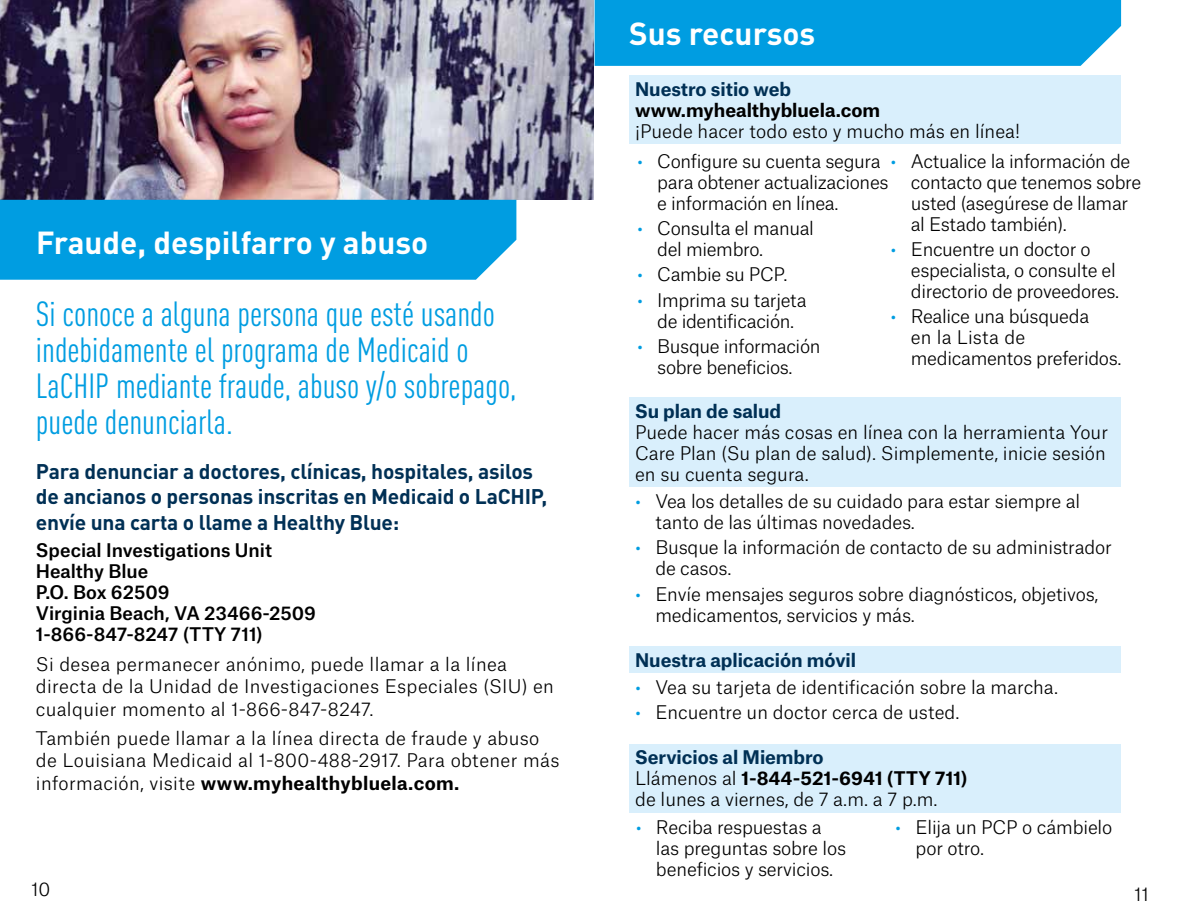
<style>
.page{position:relative;width:1188px;height:918px;background:#fff}
.page>*{position:absolute;margin:0;border:0;box-sizing:border-box;transform-origin:0 0}
.t1{font:condensed 34.5px/36px "DINOT";color:#009de1}
.t2{font:700 31.5px "DINOT";color:#fff}
.t3{font:700 21px/25.2px "DINOT";letter-spacing:-.01em;color:#003055}
.t4{font:300 18px/21px "Atlas Grotesk";letter-spacing:-.01em;color:#000}
.t5{font:300 18px/22.5px "Atlas Grotesk";letter-spacing:.02em;color:#000}
.t6{font:500 18px "Atlas Grotesk";color:#000}
.t7{font:700 18px "Atlas Grotesk";color:#003055}
.t8{font:700 18px "Atlas Grotesk";color:#000}
.s1{font-weight:700}
.s2{color:#009de1}
</style>
<div class="page">
<div style="left:629px;top:76px;width:492px;height:68px;background:#d9effc"></div>
<div style="left:629px;top:397px;width:492px;height:90px;background:#d9effc"></div>
<div style="left:629px;top:646px;width:492px;height:27px;background:#d9effc"></div>
<div style="left:629px;top:744px;width:492px;height:68px;background:#d9effc"></div>
<img style="left:0;top:0;width:594px;height:200px">
<div style="left:0;top:200px;width:516px;height:80px;background:#009de1"></div>
<div style="left:595px;top:0;width:526px;height:66px;background:#009de1"></div>
<h2 class="t2" style="left:36px;top:222px;width:394px">Fraude, despilfarro y abuso</h2>
<h3 class="t1" style="left:36px;top:295px;width:482px">Si conoce a alguna persona que esté usando indebidamente el programa de Medicaid o LaCHIP mediante fraude, abuso y/o sobrepago, puede denunciarla.</h3>
<h4 class="t3" style="left:36px;top:458px;width:513px">Para denunciar a doctores, clínicas, hospitales, asilos de ancianos o personas inscritas en Medicaid o LaCHIP, envíe una carta o llame a Healthy Blue:</h4>
<p class="t6" style="left:36px;top:536px;width:238px">Special Investigations Unit</p>
<p class="t6" style="left:36px;top:557px;width:114px">Healthy Blue</p>
<p class="t6" style="left:36px;top:578px;width:135px">P.O. Box 62509</p>
<p class="t6" style="left:36px;top:599px;width:282px">Virginia Beach, VA 23466-2509</p>
<p class="t6" style="left:36px;top:620px;width:228px">1-866-847-8247 (TTY 711)</p>
<p class="t5" style="left:36px;top:651px;width:520px">Si desea permanecer anónimo, puede llamar a la línea directa de la Unidad de Investigaciones Especiales (SIU) en cualquier momento al 1-866-847-8247.</p>
<p class="t5" style="left:36px;top:725px;width:525px">También puede llamar a la línea directa de fraude y abuso de Louisiana Medicaid al 1-800-488-2917. Para obtener más información, visite <span class="s1">www.myhealthybluela.com.</span></p>
<h2 class="t2" style="left:629px;top:13px;width:188px">Sus recursos</h2>
<h3 class="t7" style="left:635px;top:75px;width:157px">Nuestro sitio web</h3>
<p class="t8" style="left:635px;top:96px;width:247px">www.myhealthybluela.com</p>
<p class="t4" style="left:635px;top:119px;width:386px">¡Puede hacer todo esto y mucho más en línea!</p>
<p class="t4" style="left:637px;top:149px;width:245px"><span class="s2">•</span> Configure su cuenta segura</p>
<p class="t4" style="left:891px;top:149px;width:241px"><span class="s2">•</span> Actualice la información de</p>
<p class="t4" style="left:657px;top:170px;width:233px">para obtener actualizaciones</p>
<p class="t4" style="left:911px;top:170px;width:232px">contacto que tenemos sobre</p>
<p class="t4" style="left:657px;top:191px;width:183px">e información en línea.</p>
<p class="t4" style="left:911px;top:191px;width:219px">usted (asegúrese de llamar</p>
<p class="t4" style="left:637px;top:216px;width:178px"><span class="s2">•</span> Consulta el manual</p>
<p class="t4" style="left:911px;top:212px;width:157px">al Estado también).</p>
<p class="t4" style="left:657px;top:237px;width:107px">del miembro.</p>
<p class="t4" style="left:891px;top:237px;width:202px"><span class="s2">•</span> Encuentre un doctor o</p>
<p class="t4" style="left:637px;top:262px;width:152px"><span class="s2">•</span> Cambie su PCP.</p>
<p class="t4" style="left:911px;top:258px;width:210px">especialista, o consulte el directorio de proveedores.</p>
<p class="t4" style="left:637px;top:288px;width:171px;text-align:center"><span class="s2">•</span> Imprima su tarjeta de identificación.</p>
<p class="t4" style="left:911px;top:304px;width:180px;text-indent:-20px"><span class="s2">•</span> Realice una búsqueda en la Lista de</p>
<p class="t4" style="left:637px;top:334px;width:185px"><span class="s2">•</span> Busque información</p>
<p class="t4" style="left:911px;top:346px;width:212px">medicamentos preferidos.</p>
<p class="t4" style="left:657px;top:355px;width:137px">sobre beneficios.</p>
<h3 class="t7" style="left:635px;top:396px;width:148px">Su plan de salud</h3>
<p class="t4" style="left:635px;top:420px;width:475px">Puede hacer más cosas en línea con la herramienta Your<br>Care Plan (Su plan de salud). Simplemente, inicie sesión en su cuenta segura.</p>
<p class="t4" style="left:655px;top:489px;width:426px;text-indent:-20px"><span class="s2">•</span> Vea los detalles de su cuidado para estar siempre al tanto de las últimas novedades.</p>
<p class="t4" style="left:655px;top:535px;width:458px;text-indent:-20px"><span class="s2">•</span> Busque la información de contacto de su administrador de casos.</p>
<p class="t4" style="left:655px;top:582px;width:445px;text-indent:-20px"><span class="s2">•</span> Envíe mensajes seguros sobre diagnósticos, objetivos, medicamentos, servicios y más.</p>
<h3 class="t7" style="left:635px;top:646px;width:223px">Nuestra aplicación móvil</h3>
<p class="t4" style="left:635px;top:675px;width:424px"><span class="s2">•</span> Vea su tarjeta de identificación sobre la marcha.</p>
<p class="t4" style="left:635px;top:700px;width:326px"><span class="s2">•</span> Encuentre un doctor cerca de usted.</p>
<h3 class="t7" style="left:635px;top:743px;width:190px">Servicios al Miembro</h3>
<p class="t4" style="left:635px;top:766px;width:334px">Llámenos al <span class="s1">1-844-521-6941 (TTY 711) </span>de lunes a viernes, de 7 a.m. a 7 p.m.</p>
<p class="t4" style="left:636px;top:815px;width:188px"><span class="s2">•</span> Reciba respuestas a</p>
<p class="t4" style="left:895px;top:815px;width:219px"><span class="s2">•</span> Elija un PCP o cámbielo</p>
<p class="t4" style="left:656px;top:836px;width:192px">las preguntas sobre los</p>
<p class="t4" style="left:916px;top:836px;width:70px">por otro.</p>
<p class="t4" style="left:656px;top:857px;width:179px">beneficios y servicios.</p>
<p class="t4" style="left:31px;top:877px;width:21px">10</p>
<p class="t4" style="left:1134px;top:882px;width:17px">11</p>
</div>
